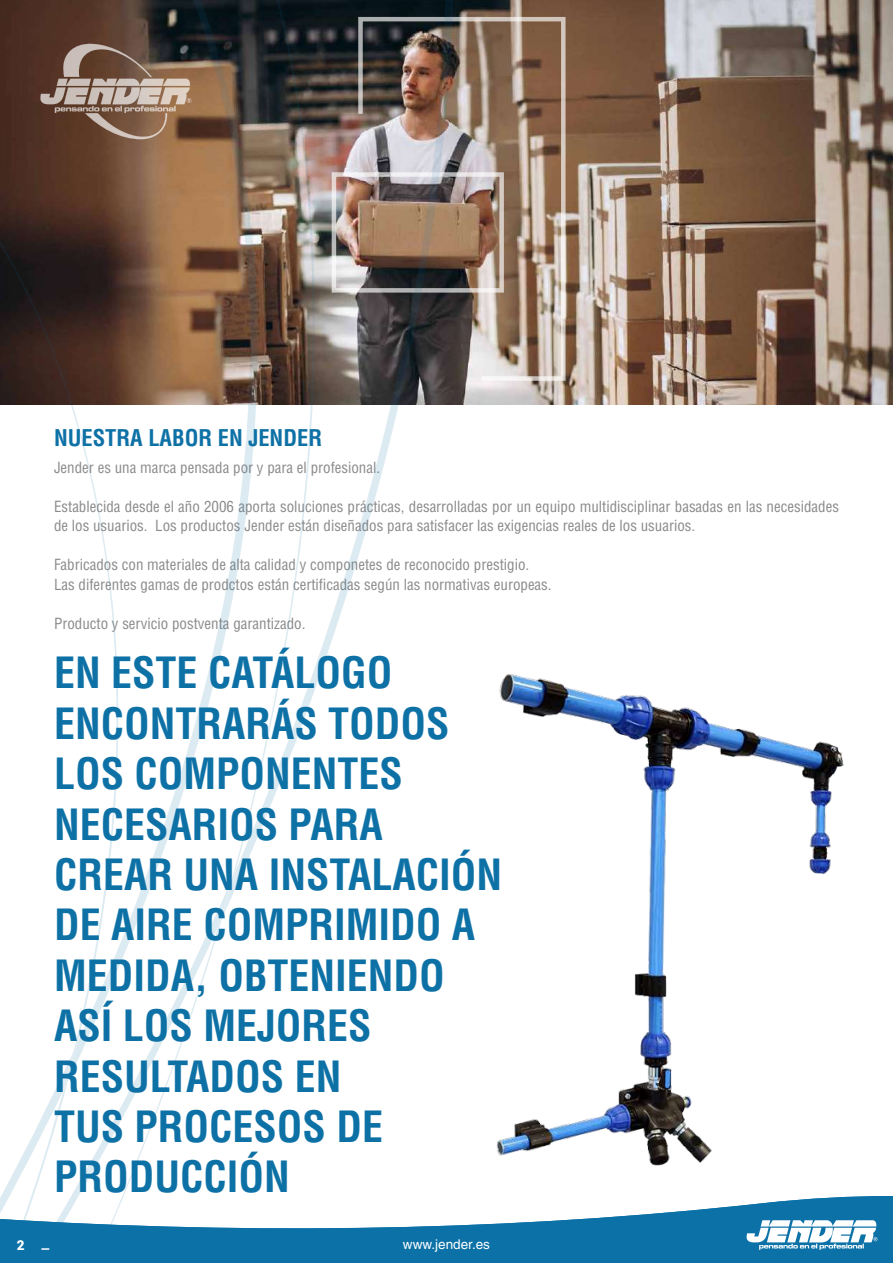
<style>
.page{position:relative;width:893px;height:1263px;background:#fff}
.page>*{position:absolute;margin:0;border:0;box-sizing:border-box;transform-origin:0 0}
.t1{font:700 condensed 42px/50.4px "Helvetica LT Std";color:#0e71a6}
.t2{font:700 condensed 22.5px "Helvetica LT Std";color:#0e71a6}
.t3{font:condensed 15px/19.5px "Helvetica LT Std";color:#8a8a8b}
.t4{font:13.5px "Helvetica LT Std";color:#fff}
.t5{font:900 13.5px "Roboto";color:#fff}
</style>
<div class="page">
<img style="left:455px;top:0;width:438px;height:404px">
<svg style="left:455px;top:15px;width:112px;height:367px;background:#a28c7c"></svg>
<img style="left:372px;top:0;width:83px;height:508px">
<img style="left:236px;top:0;width:136px;height:886px">
<svg style="left:0;top:0;width:236px;height:1196px"></svg>
<img style="left:496px;top:674px;width:348px;height:492px">
<svg style="left:0;top:1196px;width:893px;height:67px;fill:#0b71a7"></svg>
<svg style="left:41px;top:1248px;width:8px;height:2px"></svg>
<svg style="left:747px;top:1220px;width:130px;height:30px"></svg>
<h2 class="t2" style="left:54px;top:424px;width:270px">NUESTRA LABOR EN JENDER</h2>
<p class="t3" style="left:54px;top:457px;width:328px">Jender es una marca pensada por y para el profesional.</p>
<p class="t3" style="left:54px;top:496px;width:786px">Establecida desde el año 2006 aporta soluciones prácticas, desarrolladas por un equipo multidisciplinar basadas en las necesidades de los usuarios. Los productos Jender están diseñados para satisfacer las exigencias reales de los usuarios.</p>
<p class="t3" style="left:54px;top:555px;width:499px">Fabricados con materiales de alta calidad y componetes de reconocido prestigio.<br>Las diferentes gamas de prodctos están certificadas según las normativas europeas.</p>
<p class="t3" style="left:54px;top:613px;width:253px">Producto y servicio postventa garantizado.</p>
<h1 class="t1" style="left:54px;top:647px;width:450px">EN ESTE CATÁLOGO<br>ENCONTRARÁS TODOS<br>LOS COMPONENTES<br>NECESARIOS PARA<br>CREAR UNA INSTALACIÓN<br>DE AIRE COMPRIMIDO A<br>MEDIDA, OBTENIENDO<br>ASÍ LOS MEJORES<br>RESULTADOS EN<br>TUS PROCESOS DE<br>PRODUCCIÓN</h1>
<p class="t5" style="left:17px;top:1235px;width:9px">2</p>
<p class="t4" style="left:403px;top:1237px;width:89px">www.jender.es</p>
</div>
